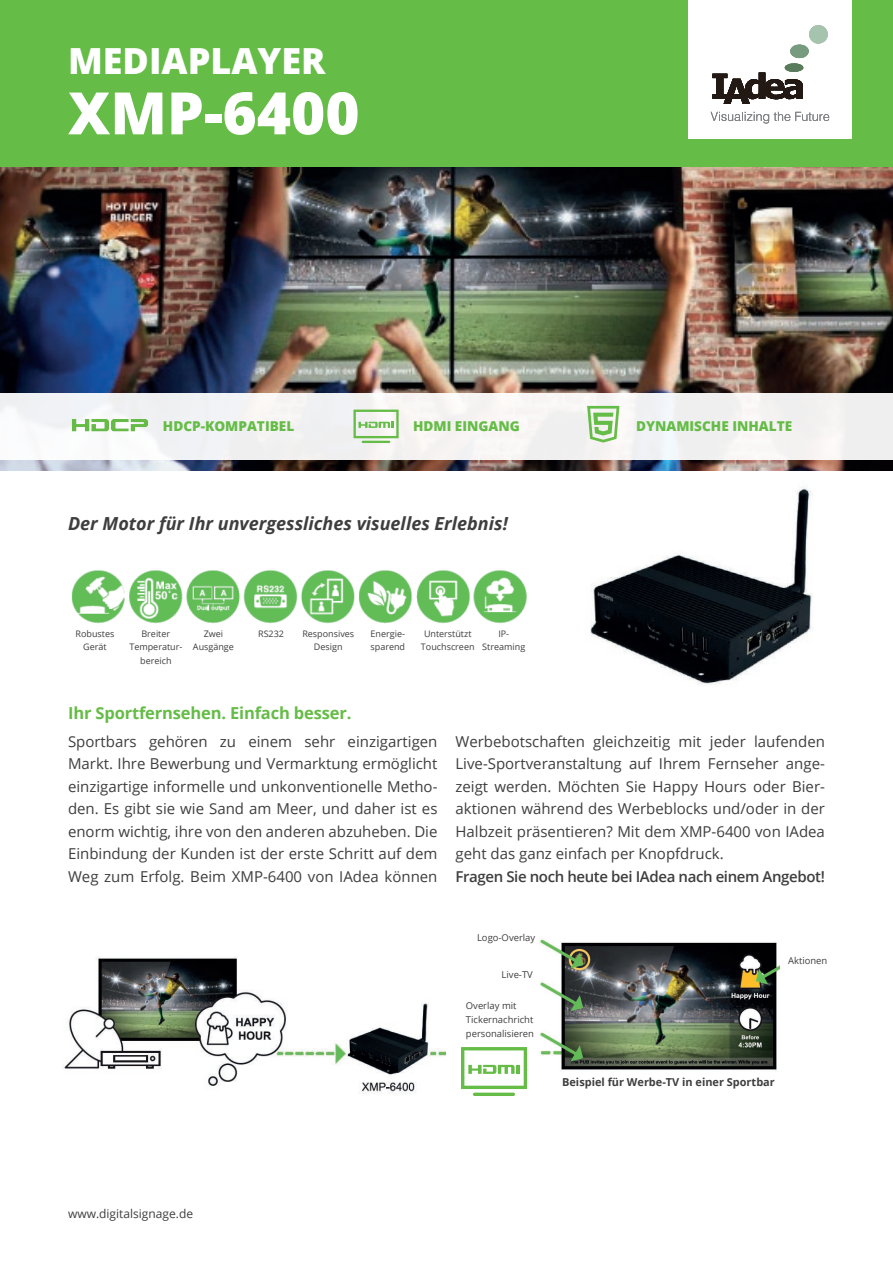
<style>
.page{position:relative;width:893px;height:1263px;background:#fff}
.page>*{position:absolute;margin:0;border:0;box-sizing:border-box;transform-origin:0 0}
.t1{font:800 58.5px "Open Sans";color:#fff}
.t2{font:800 36px "Open Sans";color:#fff}
.t3{font:italic 700 18px "Open Sans";color:#3e3e3f}
.t4{font:700 16.5px "Open Sans";letter-spacing:-.01em;color:#65bc46}
.t5{font:15px/22.5px "Open Sans";color:#3e3e3f;text-align:justify}
.t6{font:600 15px "Open Sans";letter-spacing:-.025em;color:#3e3e3f}
.t7{font:800 13.65px "Open Sans";color:#65bc46}
.t8{font:12px "Open Sans";color:#3e3e3f}
.t9{font:700 10.95px "Open Sans";color:#3e3e3f}
.t10{font:9.45px/14.2px "Open Sans";color:#3e3e3f}
.t11{font:9px/13.5px "Open Sans";color:#3e3e3f;text-align:center}
</style>
<div class="page">
<img style="left:0;top:167px;width:893px;height:304px">
<div style="left:0;top:0;width:893px;height:167px;background:#65bc46"></div>
<div style="left:688px;top:0;width:164px;height:139px;background:#fff"></div>
<svg style="left:712px;top:25px;width:116px;height:79px"></svg>
<svg style="left:711px;top:112px;width:118px;height:11px"></svg>
<img style="left:71px;top:570px;width:456px;height:54px">
<div style="left:0;top:393px;width:893px;height:67px;background:#f2f2f3"></div>
<hr style="left:362px;top:441px;width:28px;height:2px;background:#65bc46">
<svg style="left:353px;top:410px;width:46px;height:28px"></svg>
<svg style="left:587px;top:406px;width:32px;height:36px"></svg>
<img style="left:590px;top:487px;width:222px;height:198px">
<img style="left:71px;top:419px;width:78px;height:22px">
<svg style="left:473px;top:1092px;width:42px;height:4px"></svg>
<svg style="left:461px;top:1047px;width:66px;height:42px"></svg>
<img style="left:64px;top:956px;width:381px;height:137px">
<img style="left:539px;top:939px;width:241px;height:132px">
<h2 class="t2" style="left:68px;top:34px;width:259px">MEDIAPLAYER</h2>
<h1 class="t1" style="left:68px;top:69px;width:293px">XMP-6400</h1>
<p class="t7" style="left:163px;top:416px;width:133px">HDCP-KOMPATIBEL</p>
<p class="t7" style="left:413px;top:416px;width:108px">HDMI EINGANG</p>
<p class="t7" style="left:636px;top:416px;width:158px">DYNAMISCHE INHALTE</p>
<p class="t3" style="left:68px;top:511px;width:441px">Der Motor für Ihr unvergessliches visuelles Erlebnis!</p>
<p class="t11" style="left:76px;top:627px;width:40px">Robustes<br>Gerät</p>
<p class="t11" style="left:129px;top:627px;width:54px">Breiter<br>Temperatur&shy;bereich</p>
<p class="t11" style="left:193px;top:627px;width:42px">Zwei<br>Ausgänge</p>
<p class="t11" style="left:258px;top:627px;width:27px">RS232</p>
<p class="t11" style="left:302px;top:627px;width:53px">Responsives<br>Design</p>
<p class="t11" style="left:370px;top:627px;width:36px;text-align:left">Energie&shy;sparend</p>
<p class="t11" style="left:421px;top:627px;width:55px">Unterstützt<br>Touchscreen</p>
<p class="t11" style="left:482px;top:627px;width:44px">IP-<br>Streaming</p>
<p class="t4" style="left:68px;top:701px;width:285px">Ihr Sportfernsehen. Einfach besser.</p>
<p class="t5" style="left:68px;top:729px;width:371px">Sportbars gehören zu einem sehr einzigartigen Markt. Ihre Bewerbung und Vermarktung ermöglicht einzigartige informelle und unkonventionelle Metho&shy;den. Es gibt sie wie Sand am Meer, und daher ist es enorm wichtig, ihre von den anderen abzuheben. Die Einbindung der Kunden ist der erste Schritt auf dem Weg zum Erfolg. Beim XMP-6400 von IAdea können</p>
<p class="t5" style="left:455px;top:729px;width:371px">Werbebotschaften gleichzeitig mit jeder laufenden Live-Sportveranstaltung auf Ihrem Fernseher ange&shy;zeigt werden. Möchten Sie Happy Hours oder Bier&shy;aktionen während des Werbeblocks und/oder in der Halbzeit präsentieren? Mit dem XMP-6400 von IAdea geht das ganz einfach per Knopfdruck.</p>
<p class="t6" style="left:455px;top:866px;width:371px">Fragen Sie noch heute bei IAdea nach einem Angebot!</p>
<p class="t8" style="left:68px;top:1205px;width:127px">www.digitalsignage.de</p>
<p class="t10" style="left:477px;top:930px;width:60px">Logo-Overlay</p>
<p class="t10" style="left:502px;top:967px;width:33px">Live-TV</p>
<p class="t10" style="left:466px;top:998px;width:70px">Overlay mit<br>Tickernachricht personalisieren</p>
<p class="t10" style="left:788px;top:953px;width:41px">Aktionen</p>
<p class="t9" style="left:562px;top:1075px;width:214px">Beispiel für Werbe-TV in einer Sportbar</p>
</div>
